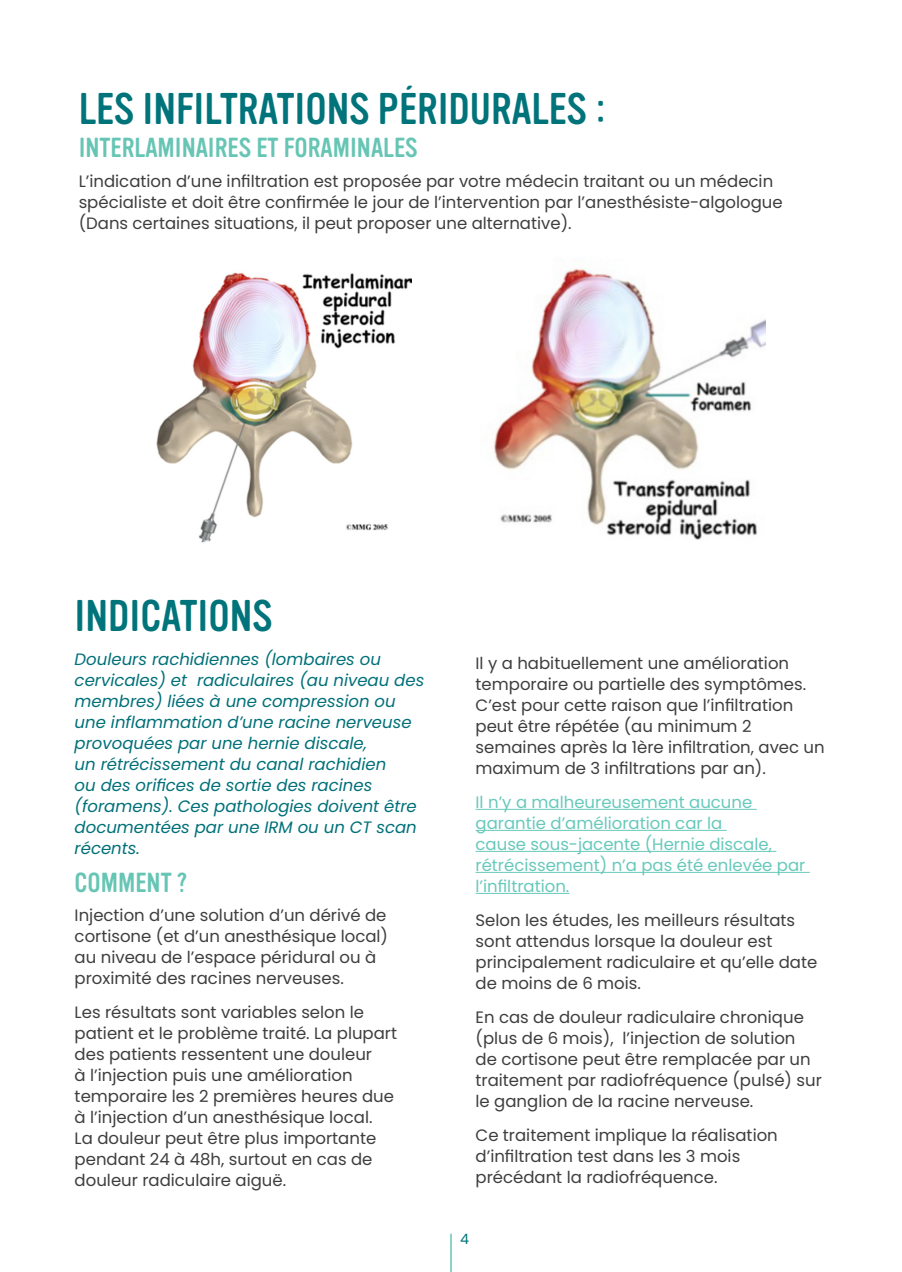
<style>
.page{position:relative;width:902px;height:1272px;background:#fff}
.page>*{position:absolute;margin:0;border:0;box-sizing:border-box;transform-origin:0 0}
.TITRE{font:43.5px "Vinyl OT";color:#00747a}
.Sous-titre{font:27px "Vinyl OT";color:#66c5b4}
.Sous-titre-2{font:16.5px/21px "Poppins";color:#3e3e3f}
.Sous-titre-3{font:italic 16.5px/21px "Poppins";color:#007078}
.Sous-titre-4{font:16.5px/21px "Poppins";color:#67c9bb}
.t1{font:14.25px "Poppins";color:#00747a}
</style>
<div class="page">
<img style="left:156px;top:272px;width:255px;height:271px">
<img style="left:494px;top:259px;width:271px;height:281px">
<hr style="left:475px;top:809px;width:281px;height:1px;background:#67c9bb">
<hr style="left:475px;top:830px;width:251px;height:1px;background:#67c9bb">
<hr style="left:475px;top:851px;width:301px;height:1px;background:#67c9bb">
<hr style="left:475px;top:872px;width:334px;height:1px;background:#67c9bb">
<hr style="left:475px;top:893px;width:94px;height:1px;background:#67c9bb">
<hr style="left:450px;top:1233px;width:1px;height:38px;background:#66c5b4">
<p class="TITRE" style="left:79px;top:85px;width:528px">LES INFILTRATIONS PÉRIDURALES :</p>
<p class="Sous-titre" style="left:79px;top:133px;width:340px">INTERLAMINAIRES ET FORAMINALES</p>
<p class="Sous-titre-2" style="left:79px;top:171px;width:705px">L’indication d’une infiltration est proposée par votre médecin traitant ou un médecin spécialiste et doit être confirmée le jour de l’intervention par l’anesthésiste-algologue (Dans certaines situations, il peut proposer une alternative).</p>
<p class="TITRE" style="left:75px;top:592px;width:199px">INDICATIONS</p>
<p class="Sous-titre-3" style="left:75px;top:648px;width:351px">Douleurs rachidiennes (lombaires ou cervicales) et radiculaires (au niveau des membres) liées à une compression ou une inflammation d’une racine nerveuse provoquées par une hernie discale,<br>un rétrécissement du canal rachidien<br>ou des orifices de sortie des racines (foramens). Ces pathologies doivent être documentées par une IRM ou un CT scan récents.</p>
<p class="Sous-titre" style="left:75px;top:867px;width:114px">COMMENT ?</p>
<p class="Sous-titre-2" style="left:75px;top:905px;width:315px">Injection d’une solution d’un dérivé de cortisone (et d’un anesthésique local) au niveau de l’espace péridural ou à proximité des racines nerveuses.</p>
<p class="Sous-titre-2" style="left:75px;top:1001px;width:324px">Les résultats sont variables selon le patient et le problème traité. La plupart des patients ressentent une douleur<br>à l’injection puis une amélioration temporaire les 2 premières heures due à l’injection d’un anesthésique local.<br>La douleur peut être plus importante pendant 24 à 48h, surtout en cas de douleur radiculaire aiguë.</p>
<p class="Sous-titre-2" style="left:475px;top:653px;width:350px">Il y a habituellement une amélioration temporaire ou partielle des symptômes.<br>C’est pour cette raison que l’infiltration peut être répétée (au minimum 2 semaines après la 1ère infiltration, avec un maximum de 3 infiltrations par an).</p>
<p class="Sous-titre-4" style="left:475px;top:792px;width:331px">Il n’y a malheureusement aucune garantie d’amélioration car la<br>cause sous-jacente (Hernie discale, rétrécissement) n’a pas été enlevée par l’infiltration.</p>
<p class="Sous-titre-2" style="left:475px;top:909px;width:343px">Selon les études, les meilleurs résultats sont attendus lorsque la douleur est principalement radiculaire et qu’elle date de moins de 6 mois.</p>
<p class="Sous-titre-2" style="left:475px;top:1006px;width:348px">En cas de douleur radiculaire chronique (plus de 6 mois), l’injection de solution<br>de cortisone peut être remplacée par un traitement par radiofréquence (pulsé) sur le ganglion de la racine nerveuse.</p>
<p class="Sous-titre-2" style="left:475px;top:1124px;width:304px">Ce traitement implique la réalisation d’infiltration test dans les 3 mois précédant la radiofréquence.</p>
<p class="t1" style="left:460px;top:1230px;width:10px">4</p>
</div>
